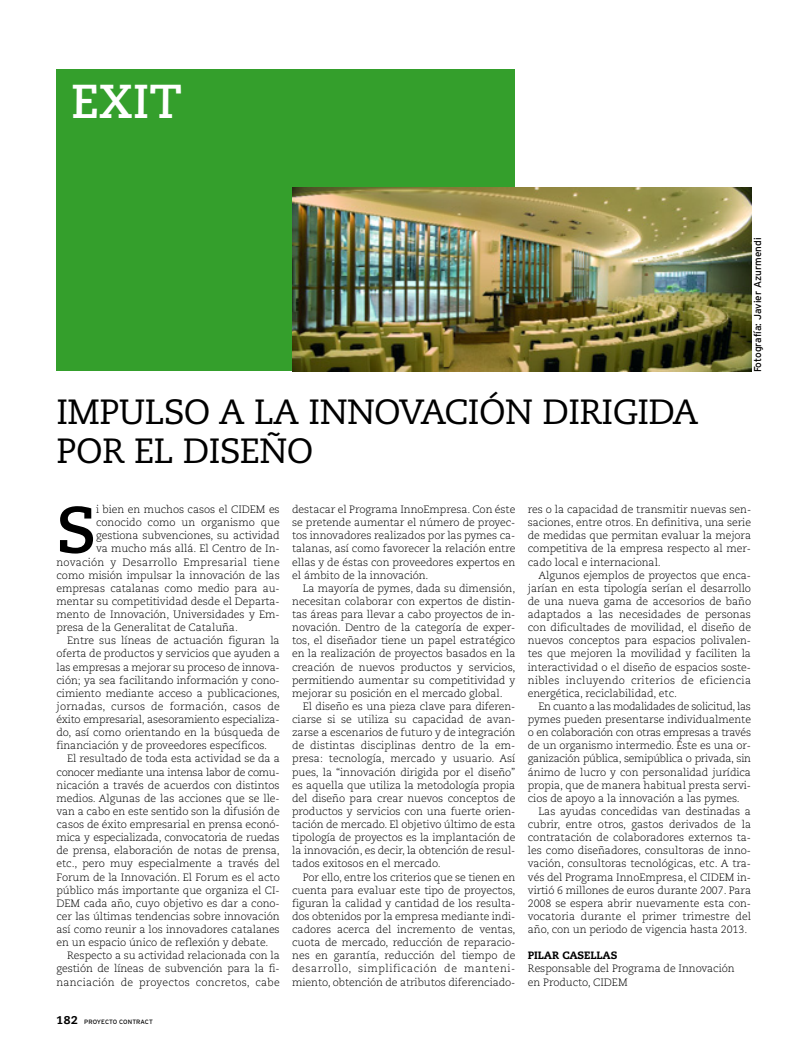
<style>
.page{position:relative;width:808px;height:1063px;background:#fff}
.page>*{position:absolute;margin:0;border:0;box-sizing:border-box;transform-origin:0 0}
.t1{font:700 65.5px "Caecilia";color:#000}
.t2{font:700 47.5px "Caecilia";color:#fff}
.t3{font:35px/39.4px "Caecilia";letter-spacing:-.015em;color:#000}
.t4{font:300 10.62px/13.1px "Caecilia";letter-spacing:-.005em;color:#000;text-align:justify}
.t5{font:300 10.62px "Caecilia";letter-spacing:.02em;color:#000}
.t6{font:300 10.62px "Caecilia";letter-spacing:-.035em;color:#000}
.t7{font:800 10.62px "Caecilia";letter-spacing:-.005em;color:#000}
.t8{font:10px "Interstate";color:#000}
.t9{font:6.25px "Interstate";color:#000}
.s1{font-family:"Caecilia";font-weight:800;font-size:11.25px}
</style>
<div class="page">
<div style="left:57px;top:69px;width:458px;height:302px;background:#349f2c"></div>
<img style="left:292px;top:187px;width:459px;height:184px">
<h2 class="t2" style="left:71px;top:82px;width:112px">EXIT</h2>
<h3 class="t3" style="left:57px;top:395px;width:643px">IMPULSO A LA INNOVACIÓN DIRIGIDA<br>POR EL DISEÑO</h3>
<p class="t8" style="left:754px;top:372px;width:136px;rotate:-90deg">Fotografía: Javier Azurmendi</p>
<h1 class="t1" style="left:57px;top:502px;width:42px">S</h1>
<p class="t4" style="left:96px;top:504px;width:185px">i bien en muchos casos el CIDEM es</p>
<p class="t4" style="left:96px;top:517px;width:185px">conocido como un organismo que</p>
<p class="t4" style="left:96px;top:530px;width:185px">gestiona subvenciones, su actividad</p>
<p class="t4" style="left:96px;top:543px;width:185px">va mucho más allá. El Centro de In-</p>
<p class="t5" style="left:57px;top:557px;width:225px">novación y Desarrollo Empresarial tiene</p>
<p class="t4" style="left:57px;top:569px;width:225px">como misión impulsar la innovación de las</p>
<p class="t4" style="left:57px;top:583px;width:225px">empresas catalanas como medio para au-</p>
<p class="t4" style="left:57px;top:596px;width:225px">mentar su competitividad desde el Departa-</p>
<p class="t4" style="left:57px;top:609px;width:225px">mento de Innovación, Universidades y Em-</p>
<p class="t4" style="left:57px;top:622px;width:183px">presa de la Generalitat de Cataluña.</p>
<p class="t4" style="left:67px;top:635px;width:214px">Entre sus líneas de actuación figuran la</p>
<p class="t4" style="left:57px;top:648px;width:225px">oferta de productos y servicios que ayuden a</p>
<p class="t4" style="left:57px;top:661px;width:225px">las empresas a mejorar su proceso de innova-</p>
<p class="t4" style="left:57px;top:674px;width:225px">ción; ya sea facilitando información y cono-</p>
<p class="t4" style="left:57px;top:688px;width:225px">cimiento mediante acceso a publicaciones,</p>
<p class="t5" style="left:57px;top:702px;width:225px">jornadas, cursos de formación, casos de</p>
<p class="t4" style="left:57px;top:714px;width:225px">éxito empresarial, asesoramiento especializa-</p>
<p class="t4" style="left:57px;top:727px;width:225px">do, así como orientando en la búsqueda de</p>
<p class="t4" style="left:57px;top:740px;width:212px">financiación y de proveedores específicos.</p>
<p class="t4" style="left:67px;top:753px;width:214px">El resultado de toda esta actividad se da a</p>
<p class="t6" style="left:57px;top:767px;width:225px">conocer mediante una intensa labor de comu-</p>
<p class="t4" style="left:57px;top:779px;width:225px">nicación a través de acuerdos con distintos</p>
<p class="t4" style="left:57px;top:793px;width:225px">medios. Algunas de las acciones que se lle-</p>
<p class="t4" style="left:57px;top:806px;width:225px">van a cabo en este sentido son la difusión de</p>
<p class="t4" style="left:57px;top:819px;width:225px">casos de éxito empresarial en prensa econó-</p>
<p class="t4" style="left:57px;top:832px;width:225px">mica y especializada, convocatoria de ruedas</p>
<p class="t4" style="left:57px;top:845px;width:225px">de prensa, elaboración de notas de prensa,</p>
<p class="t4" style="left:57px;top:858px;width:225px">etc., pero muy especialmente a través del</p>
<p class="t4" style="left:57px;top:871px;width:225px">Forum de la Innovación. El Forum es el acto</p>
<p class="t4" style="left:57px;top:884px;width:225px">público más importante que organiza el CI-</p>
<p class="t4" style="left:57px;top:898px;width:225px">DEM cada año, cuyo objetivo es dar a cono-</p>
<p class="t4" style="left:57px;top:911px;width:225px">cer las últimas tendencias sobre innovación</p>
<p class="t4" style="left:57px;top:924px;width:225px">así como reunir a los innovadores catalanes</p>
<p class="t4" style="left:57px;top:937px;width:213px">en un espacio único de reflexión y debate.</p>
<p class="t4" style="left:67px;top:950px;width:214px">Respecto a su actividad relacionada con la</p>
<p class="t4" style="left:57px;top:963px;width:225px">gestión de líneas de subvención para la fi-</p>
<p class="t5" style="left:57px;top:977px;width:225px">nanciación de proyectos concretos, cabe</p>
<p class="t9" style="left:57px;top:1020px;width:98px"><span class="s1">182</span> PROYECTO CONTRACT</p>
<p class="t4" style="left:292px;top:504px;width:225px">destacar el Programa InnoEmpresa. Con éste se pretende aumentar el número de proyec&shy;tos innovadores realizados por las pymes ca&shy;talanas, así como favorecer la relación entre ellas y de éstas con proveedores expertos en el ámbito de la innovación.</p>
<p class="t4" style="left:292px;top:583px;width:225px;text-indent:11px">La mayoría de pymes, dada su dimensión, necesitan colaborar con expertos de distin&shy;tas áreas para llevar a cabo proyectos de in&shy;novación. Dentro de la categoría de exper&shy;tos, el diseñador tiene un papel estratégico en la realización de proyectos basados en la creación de nuevos productos y servicios, permitiendo aumentar su competitividad y mejorar su posición en el mercado global.</p>
<p class="t4" style="left:292px;top:701px;width:225px;text-indent:11px">El diseño es una pieza clave para diferen&shy;ciarse si se utiliza su capacidad de avan&shy;zarse a escenarios de futuro y de integración de distintas disciplinas dentro de la em&shy;presa: tecnología, mercado y usuario. Así pues, la “innovación dirigida por el diseño” es aquella que utiliza la metodología propia del diseño para crear nuevos conceptos de productos y servicios con una fuerte orien&shy;tación de mercado. El objetivo último de esta tipología de proyectos es la implantación de la innovación, es decir, la obtención de resul&shy;tados exitosos en el mercado.</p>
<p class="t4" style="left:292px;top:871px;width:225px;text-indent:11px">Por ello, entre los criterios que se tienen en cuenta para evaluar este tipo de proyectos, figuran la calidad y cantidad de los resulta&shy;dos obtenidos por la empresa mediante indi&shy;cadores acerca del incremento de ventas, cuota de mercado, reducción de reparacio&shy;nes en garantía, reducción del tiempo de desarrollo, simplificación de manteni&shy;miento, obtención de atributos diferenciado-</p>
<p class="t4" style="left:528px;top:504px;width:225px">res o la capacidad de transmitir nuevas sen&shy;saciones, entre otros. En definitiva, una serie de medidas que permitan evaluar la mejora competitiva de la empresa respecto al mer&shy;cado local e internacional.</p>
<p class="t4" style="left:528px;top:569px;width:225px;text-indent:11px">Algunos ejemplos de proyectos que enca&shy;jarían en esta tipología serían el desarrollo de una nueva gama de accesorios de baño adaptados a las necesidades de personas con dificultades de movilidad, el diseño de nuevos conceptos para espacios polivalen&shy;tes que mejoren la movilidad y faciliten la interactividad o el diseño de espacios soste&shy;nibles incluyendo criterios de eficiencia energética, reciclabilidad, etc.</p>
<p class="t4" style="left:528px;top:701px;width:225px;text-indent:11px">En cuanto a las modalidades de solicitud, las pymes pueden presentarse individualmente o en colaboración con otras empresas a través de un organismo intermedio. Éste es una or&shy;ganización pública, semipública o privada, sin ánimo de lucro y con personalidad jurídica propia, que de manera habitual presta servi&shy;cios de apoyo a la innovación a las pymes.</p>
<p class="t4" style="left:528px;top:806px;width:225px;text-indent:11px">Las ayudas concedidas van destinadas a cubrir, entre otros, gastos derivados de la contratación de colaboradores externos ta&shy;les como diseñadores, consultoras de inno&shy;vación, consultoras tecnológicas, etc. A tra&shy;vés del Programa InnoEmpresa, el CIDEM in&shy;virtió 6 millones de euros durante 2007. Para 2008 se espera abrir nuevamente esta con&shy;vocatoria durante el primer trimestre del año, con un periodo de vigencia hasta 2013.</p>
<p class="t7" style="left:528px;top:951px;width:91px">PILAR CASELLAS</p>
<p class="t4" style="left:528px;top:963px;width:208px">Responsable del Programa de Innovación en Producto, CIDEM</p>
</div>
